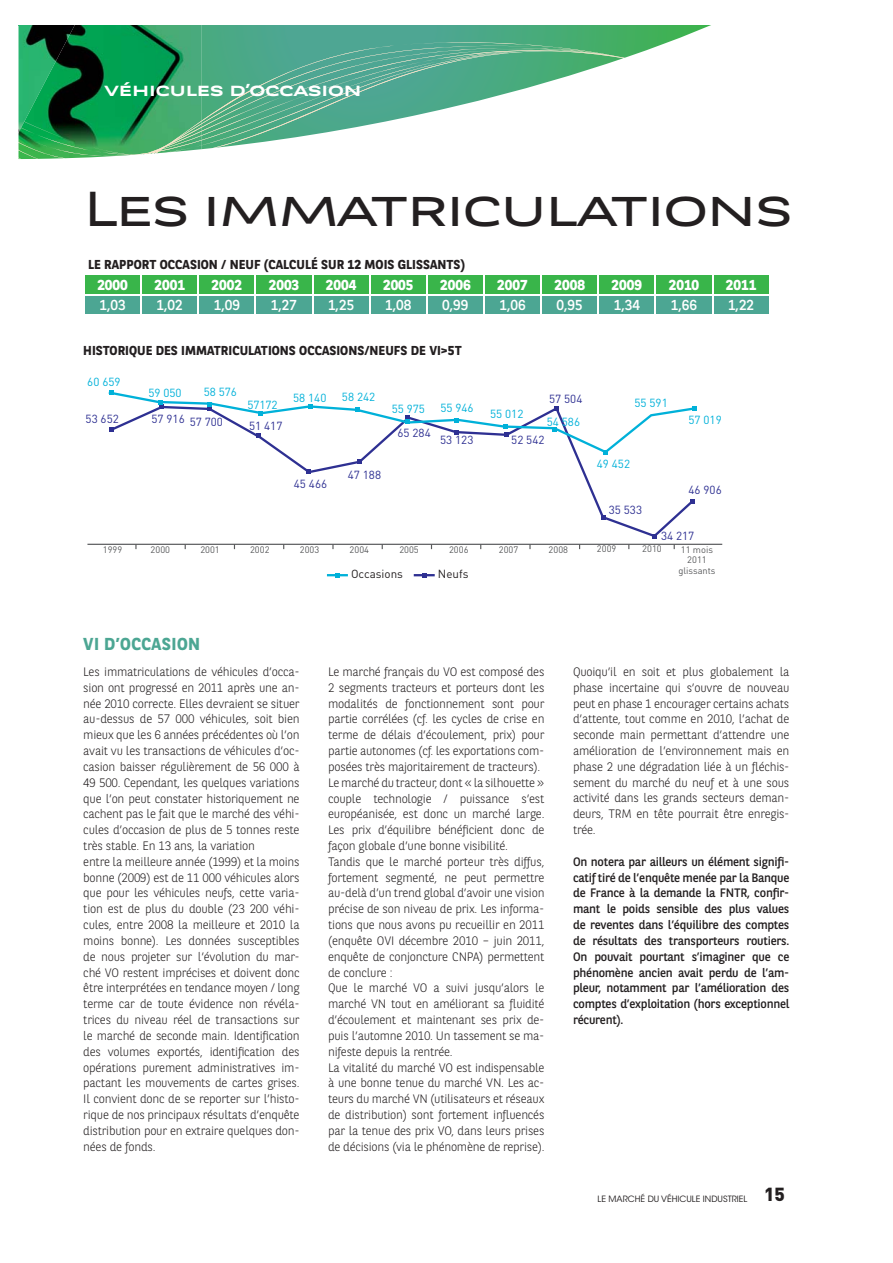
<style>
.page{position:relative;width:893px;height:1263px;background:#fff}
.page>*{position:absolute;margin:0;border:0;box-sizing:border-box;transform-origin:0 0}
.t1{font:48.9px "BNPP Title Sans";letter-spacing:-.06em;color:#231f20}
.t2{font:700 17.25px "BNPP Title Sans";letter-spacing:-.04em;color:#fff}
.t3{font:700 17.25px "BNPP Sans";letter-spacing:.02em;color:#4ca693}
.t4{font:700 14.4px "BNPP Sans";color:#fff}
.t5{font:14.4px "BNPP Sans";color:#fff}
.t6{font:700 12.9px "BNPP Sans";color:#231f20}
.t7{font:300 12.3px/15.9px "BNPP Sans";letter-spacing:-.02em;color:#231f20}
.t8{font:12.3px/15.9px "BNPP Sans";letter-spacing:-.02em;color:#231f20;text-align:justify}
.t9{font:11.55px "DIN";color:#2e3092}
.t10{font:11.55px "DIN";color:#00b1d9}
.t11{font:11.55px "DIN";color:#231f20}
.t12{font:9.3px/10.5px "DIN";color:#595a5c;text-align:center}
.t13{font:8.7px "ITC Avant Garde Std";color:#231f20}
.s1{font-family:"DIN";font-weight:900;font-size:18.75px}
</style>
<div class="page">
<svg style="left:202px;top:26px;width:507px;height:124px"></svg>
<img style="left:18px;top:26px;width:184px;height:133px">
<img style="left:171px;top:121px;width:31px;height:2px">
<img style="left:165px;top:123px;width:37px;height:4px">
<img style="left:158px;top:127px;width:44px;height:1px">
<img style="left:21px;top:158px;width:17px;height:1px">
<img style="left:21px;top:156px;width:44px;height:2px">
<img style="left:18px;top:134px;width:118px;height:22px">
<img style="left:193px;top:147px;width:9px;height:8px">
<img style="left:133px;top:147px;width:60px;height:8px">
<img style="left:21px;top:128px;width:181px;height:19px">
<img style="left:24px;top:122px;width:109px;height:33px">
<svg style="left:202px;top:42px;width:423px;height:106px"></svg>
<svg style="left:335px;top:573px;width:4px;height:5px"></svg>
<svg style="left:108px;top:390px;width:589px;height:84px"></svg>
<svg style="left:600px;top:499px;width:95px;height:50px"></svg>
<hr style="left:87px;top:544px;width:635px;height:1px;background:#595a5c">
<hr style="left:327px;top:574px;width:21px;height:2px;background:#00b1d9">
<svg style="left:421px;top:573px;width:5px;height:5px"></svg>
<hr style="left:414px;top:574px;width:20px;height:2px;background:#2e3092">
<svg style="left:85px;top:275px;width:684px;height:39px;background:#52b479"></svg>
<h2 class="t2" style="left:104px;top:80px;width:259px">VÉHICULES D’OCCASION</h2>
<h1 class="t1" style="left:83px;top:181px;width:711px">Les immatriculations</h1>
<p class="t6" style="left:88px;top:259px;width:378px">LE RAPPORT OCCASION / NEUF (CALCULÉ SUR 12 MOIS GLISSANTS)</p>
<p class="t4" style="left:97px;top:278px;width:32px">2000</p>
<p class="t4" style="left:154px;top:278px;width:32px">2001</p>
<p class="t4" style="left:212px;top:278px;width:32px">2002</p>
<p class="t4" style="left:269px;top:278px;width:32px">2003</p>
<p class="t4" style="left:326px;top:278px;width:32px">2004</p>
<p class="t4" style="left:383px;top:278px;width:32px">2005</p>
<p class="t4" style="left:440px;top:278px;width:32px">2006</p>
<p class="t4" style="left:497px;top:278px;width:32px">2007</p>
<p class="t4" style="left:554px;top:278px;width:32px">2008</p>
<p class="t4" style="left:611px;top:278px;width:32px">2009</p>
<p class="t4" style="left:668px;top:278px;width:32px">2010</p>
<p class="t4" style="left:725px;top:278px;width:32px">2011</p>
<p class="t5" style="left:99px;top:298px;width:28px">1,03</p>
<p class="t5" style="left:157px;top:298px;width:28px">1,02</p>
<p class="t5" style="left:214px;top:298px;width:28px">1,09</p>
<p class="t5" style="left:271px;top:298px;width:28px">1,27</p>
<p class="t5" style="left:328px;top:298px;width:28px">1,25</p>
<p class="t5" style="left:385px;top:298px;width:28px">1,08</p>
<p class="t5" style="left:442px;top:298px;width:28px">0,99</p>
<p class="t5" style="left:499px;top:298px;width:28px">1,06</p>
<p class="t5" style="left:556px;top:298px;width:28px">0,95</p>
<p class="t5" style="left:613px;top:298px;width:28px">1,34</p>
<p class="t5" style="left:671px;top:298px;width:28px">1,66</p>
<p class="t5" style="left:728px;top:298px;width:28px">1,22</p>
<p class="t6" style="left:83px;top:345px;width:380px">HISTORIQUE DES IMMATRICULATIONS OCCASIONS/NEUFS DE VI&gt;5T</p>
<p class="t10" style="left:87px;top:377px;width:35px">60 659</p>
<p class="t10" style="left:148px;top:389px;width:35px">59 050</p>
<p class="t10" style="left:204px;top:388px;width:35px">58 576</p>
<p class="t9" style="left:86px;top:414px;width:35px">53 652</p>
<p class="t9" style="left:151px;top:416px;width:73px">57 916 57 700</p>
<p class="t10" style="left:247px;top:400px;width:32px">57172</p>
<p class="t9" style="left:249px;top:422px;width:35px">51 417</p>
<p class="t10" style="left:293px;top:394px;width:35px">58 140</p>
<p class="t10" style="left:342px;top:393px;width:35px">58 242</p>
<p class="t9" style="left:294px;top:480px;width:35px">45 466</p>
<p class="t9" style="left:348px;top:471px;width:35px">47 188</p>
<p class="t10" style="left:391px;top:404px;width:35px">55 975</p>
<p class="t10" style="left:440px;top:403px;width:35px">55 946</p>
<p class="t10" style="left:490px;top:410px;width:35px">55 012</p>
<p class="t9" style="left:549px;top:394px;width:35px">57 504</p>
<p class="t10" style="left:547px;top:417px;width:35px">54 586</p>
<p class="t9" style="left:397px;top:428px;width:35px">65 284</p>
<p class="t9" style="left:440px;top:435px;width:35px">53 123</p>
<p class="t9" style="left:511px;top:436px;width:35px">52 542</p>
<p class="t10" style="left:634px;top:398px;width:35px">55 591</p>
<p class="t10" style="left:597px;top:459px;width:35px">49 452</p>
<p class="t9" style="left:609px;top:505px;width:35px">35 533</p>
<p class="t10" style="left:688px;top:416px;width:35px">57 019</p>
<p class="t9" style="left:688px;top:485px;width:35px">46 906</p>
<p class="t9" style="left:661px;top:532px;width:35px">34 217</p>
<p class="t12" style="left:642px;top:545px;width:21px">2010</p>
<p class="t12" style="left:103px;top:545px;width:21px">1999</p>
<p class="t12" style="left:151px;top:545px;width:21px">2000</p>
<p class="t12" style="left:200px;top:545px;width:21px">2001</p>
<p class="t12" style="left:250px;top:545px;width:21px">2002</p>
<p class="t12" style="left:300px;top:545px;width:21px">2003</p>
<p class="t12" style="left:349px;top:545px;width:21px">2004</p>
<p class="t12" style="left:399px;top:545px;width:21px">2005</p>
<p class="t12" style="left:449px;top:545px;width:21px">2006</p>
<p class="t12" style="left:499px;top:545px;width:21px">2007</p>
<p class="t12" style="left:548px;top:545px;width:21px">2008</p>
<p class="t12" style="left:597px;top:545px;width:21px">2009</p>
<p class="t12" style="left:678px;top:545px;width:39px">11 mois<br>2011 glissants</p>
<p class="t11" style="left:351px;top:570px;width:53px">Occasions</p>
<p class="t11" style="left:438px;top:570px;width:32px">Neufs</p>
<h2 class="t3" style="left:83px;top:636px;width:118px">VI D’OCCASION</h2>
<p class="t7" style="left:83px;top:664px;width:218px">Les immatriculations de véhicules d’occa&shy;sion ont progressé en 2011 après une an&shy;née 2010 correcte. Elles devraient se situer au-dessus de 57 000 véhicules, soit bien mieux que les 6 années précédentes où l’on avait vu les transactions de véhicules d’oc&shy;casion baisser régulièrement de 56 000 à 49 500. Cependant, les quelques variations que l’on peut constater historiquement ne cachent pas le fait que le marché des véhi&shy;cules d’occasion de plus de 5 tonnes reste très stable. En 13 ans, la variation<br>entre la meilleure année (1999) et la moins bonne (2009) est de 11 000 véhicules alors que pour les véhicules neufs, cette varia&shy;tion est de plus du double (23 200 véhi&shy;cules, entre 2008 la meilleure et 2010 la moins bonne). Les données susceptibles de nous projeter sur l’évolution du mar&shy;ché VO restent imprécises et doivent donc être interprétées en tendance moyen / long terme car de toute évidence non révéla&shy;trices du niveau réel de transactions sur le marché de seconde main. Identification des volumes exportés, identification des opérations purement administratives im&shy;pactant les mouvements de cartes grises.<br>Il convient donc de se reporter sur l’histo&shy;rique de nos principaux résultats d’enquête distribution pour en extraire quelques don&shy;nées de fonds.</p>
<p class="t7" style="left:328px;top:664px;width:218px">Le marché français du VO est composé des 2 segments tracteurs et porteurs dont les modalités de fonctionnement sont pour partie corrélées (cf. les cycles de crise en terme de délais d’écoulement, prix) pour partie autonomes (cf. les exportations com&shy;posées très majoritairement de tracteurs).<br>Le marché du tracteur, dont « la silhouette » couple technologie / puissance s’est européanisée, est donc un marché large.<br>Les prix d’équilibre bénéficient donc de façon globale d’une bonne visibilité.<br>Tandis que le marché porteur très diffus, fortement segmenté, ne peut permettre au-delà d’un trend global d’avoir une vision précise de son niveau de prix. Les informa&shy;tions que nous avons pu recueillir en 2011 (enquête OVI décembre 2010 – juin 2011, enquête de conjoncture CNPA) permettent de conclure :<br>Que le marché VO a suivi jusqu’alors le marché VN tout en améliorant sa fluidité d’écoulement et maintenant ses prix de&shy;puis l’automne 2010. Un tassement se ma&shy;nifeste depuis la rentrée.<br>La vitalité du marché VO est indispensable à une bonne tenue du marché VN. Les ac&shy;teurs du marché VN (utilisateurs et réseaux de distribution) sont fortement influencés par la tenue des prix VO, dans leurs prises de décisions (via le phénomène de reprise).</p>
<p class="t7" style="left:573px;top:664px;width:218px;text-align:justify">Quoiqu’il en soit et plus globalement la phase incertaine qui s’ouvre de nouveau peut en phase 1 encourager certains achats d’attente, tout comme en 2010, l’achat de seconde main permettant d’attendre une amélioration de l’environnement mais en phase 2 une dégradation liée à un fléchis&shy;sement du marché du neuf et à une sous activité dans les grands secteurs deman&shy;deurs, TRM en tête pourrait être enregis&shy;trée.</p>
<p class="t8" style="left:573px;top:854px;width:218px">On notera par ailleurs un élément signifi&shy;catif tiré de l’enquête menée par la Banque de France à la demande la FNTR, confir&shy;mant le poids sensible des plus values de reventes dans l’équilibre des comptes de résultats des transporteurs routiers.<br>On pouvait pourtant s’imaginer que ce phénomène ancien avait perdu de l’am&shy;pleur, notamment par l’amélioration des comptes d’exploitation (hors exceptionnel récurent).</p>
<p class="t13" style="left:597px;top:1196px;width:189px">LE MARCHÉ DU VÉHICULE INDUSTRIEL <span class="s1">15</span></p>
</div>
